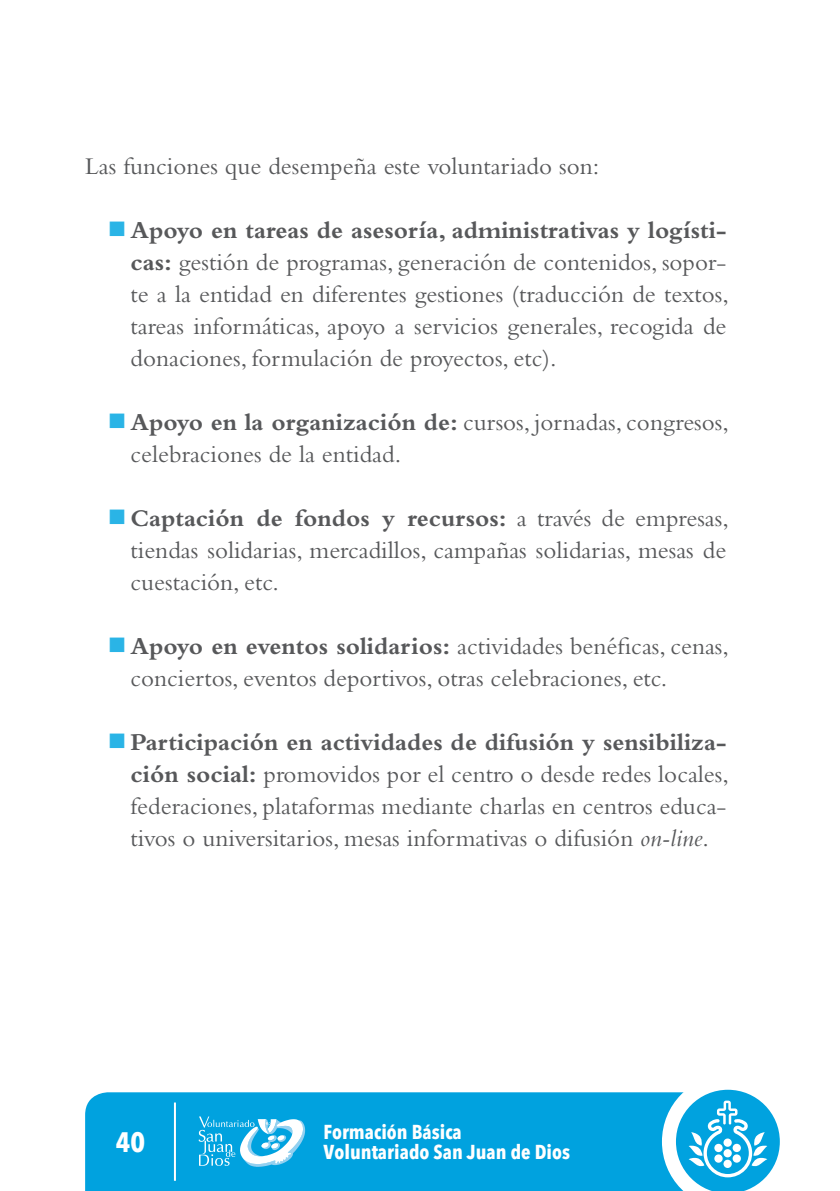
<style>
.page{position:relative;width:840px;height:1191px;background:#fff}
.page>*{position:absolute;margin:0;border:0;box-sizing:border-box;transform-origin:0 0}
.t1{font:700 condensed 27.8px "Avenir Next LT Pro";color:#fff}
.TEXTO{font:25px/32px "Bembo Std";color:#57585a;text-align:justify}
.t2{font:700 condensed 20px "Avenir Next LT Pro";color:#fff}
.s1{font-weight:700}
.s2{font-style:italic}
</style>
<div class="page">
<div style="left:85px;top:1092px;width:576px;height:99px;background:#00a2df"></div>
<svg style="left:198px;top:1116px;width:107px;height:50px"></svg>
<hr style="left:174px;top:1102px;width:2px;height:78px;background:#fff">
<svg style="left:661px;top:1089px;width:119px;height:102px"></svg>
<p class="TEXTO" style="left:85px;top:149px;width:515px">Las funciones que desempeña este voluntariado son:</p>
<p class="TEXTO" style="left:130px;top:213px;width:599px"><span class="s1">Apoyo en tareas de asesoría, administrativas y logísti&shy;cas:</span> gestión de programas, generación de contenidos, sopor&shy;te a la entidad en diferentes gestiones (traducción de textos, tareas informáticas, apoyo a servicios generales, recogida de donaciones, formulación de proyectos, etc).</p>
<p class="TEXTO" style="left:130px;top:405px;width:599px"><span class="s1">Apoyo en la organización de:</span> cursos, jornadas, congresos, celebraciones de la entidad.</p>
<p class="TEXTO" style="left:130px;top:501px;width:599px"><span class="s1">Captación de fondos y recursos:</span> a través de empresas, tiendas solidarias, mercadillos, campañas solidarias, mesas de cuestación, etc.</p>
<p class="TEXTO" style="left:130px;top:629px;width:599px"><span class="s1">Apoyo en eventos solidarios:</span> actividades benéficas, cenas, conciertos, eventos deportivos, otras celebraciones, etc.</p>
<p class="TEXTO" style="left:130px;top:725px;width:599px"><span class="s1">Participación en actividades de difusión y sensibiliza&shy;ción social:</span> promovidos por el centro o desde redes locales, federaciones, plataformas mediante charlas en centros educa&shy;tivos o universitarios, mesas informativas o difusión <span class="s2">on-line</span>.</p>
<p class="t1" style="left:116px;top:1125px;width:31px">40</p>
<p class="t2" style="left:323px;top:1120px;width:140px">Formación Básica</p>
<p class="t2" style="left:323px;top:1140px;width:248px">Voluntariado San Juan de Dios</p>
</div>
